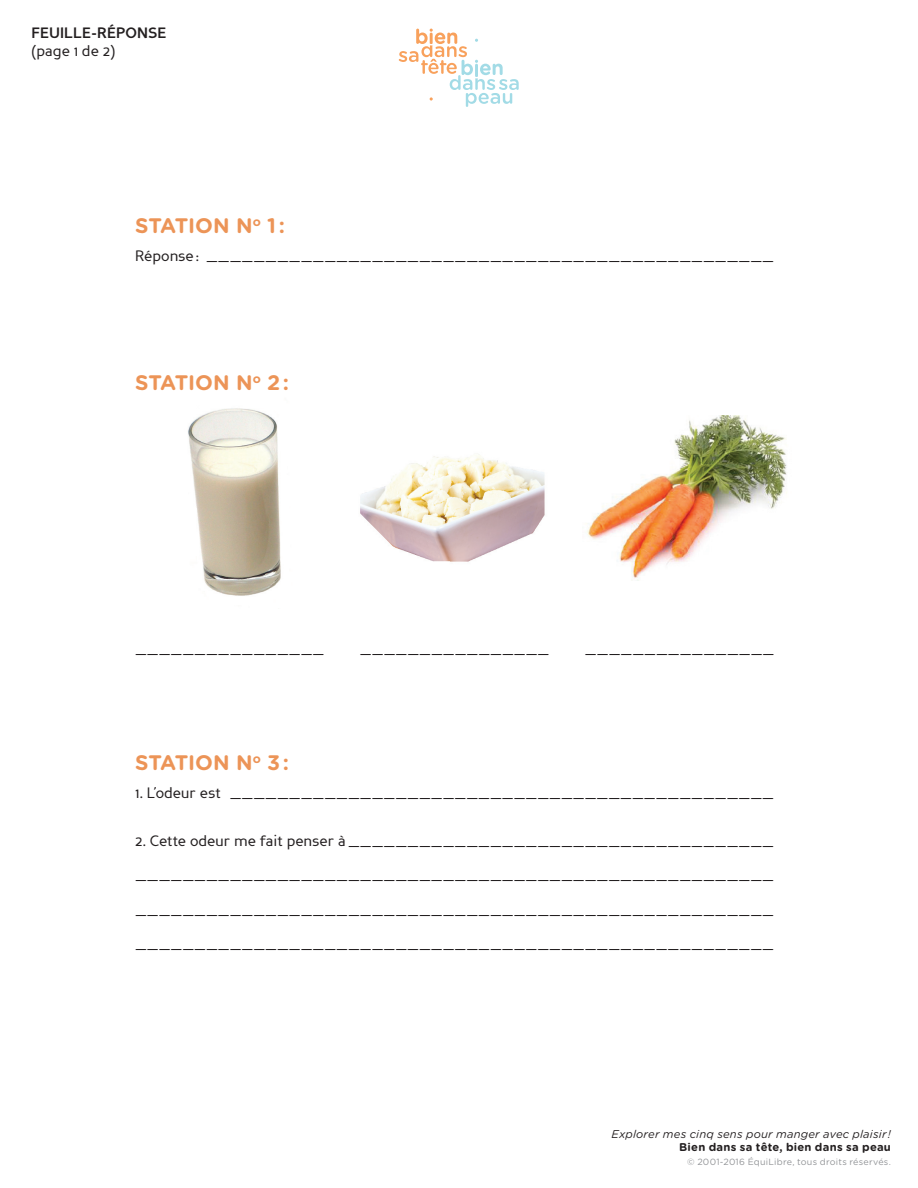
<style>
.page{position:relative;width:918px;height:1188px;background:#fff}
.page>*{position:absolute;margin:0;border:0;box-sizing:border-box;transform-origin:0 0}
.t1{font:700 21px "Gotham Rounded";letter-spacing:-.005em;color:#ec9457}
.t2{font:15px "Perspective Sans";color:#231f20}
.t3{font:700 15px "Perspective Sans";color:#231f20}
.t4{font:italic 11.25px "Gotham Rounded";letter-spacing:.02em;color:#231f20}
.t5{font:700 11.25px "Gotham Rounded";letter-spacing:.025em;color:#231f20}
.t6{font:9px "Gotham Rounded";letter-spacing:.025em;color:#939598}
</style>
<div class="page">
<svg style="left:399px;top:29px;width:120px;height:78px"></svg>
<img style="left:188px;top:408px;width:93px;height:188px">
<img style="left:587px;top:416px;width:200px;height:164px">
<img style="left:360px;top:454px;width:185px;height:108px">
<p class="t3" style="left:32px;top:24px;width:136px">FEUILLE-RÉPONSE</p>
<p class="t2" style="left:32px;top:42px;width:85px">(page 1 de 2)</p>
<h1 class="t1" style="left:135px;top:213px;width:151px">STATION N<sup>o</sup> 1 :</h1>
<p class="t2" style="left:135px;top:247px;width:641px">Réponse : ________________________________________________</p>
<h1 class="t1" style="left:135px;top:369px;width:156px">STATION N<sup>o</sup> 2 :</h1>
<p class="t2" style="left:135px;top:640px;width:191px">________________</p>
<p class="t2" style="left:360px;top:640px;width:191px">________________</p>
<p class="t2" style="left:585px;top:640px;width:191px">________________</p>
<h1 class="t1" style="left:135px;top:750px;width:156px">STATION N<sup>o</sup> 3 :</h1>
<p class="t2" style="left:135px;top:784px;width:641px">1. L’odeur est ______________________________________________</p>
<p class="t2" style="left:135px;top:832px;width:641px">2. Cette odeur me fait penser à ____________________________________</p>
<p class="t2" style="left:135px;top:866px;width:641px">______________________________________________________</p>
<p class="t2" style="left:135px;top:901px;width:641px">______________________________________________________</p>
<p class="t2" style="left:135px;top:935px;width:641px">______________________________________________________</p>
<p class="t4" style="left:611px;top:1127px;width:281px">Explorer mes cinq sens pour manger avec plaisir !</p>
<p class="t5" style="left:679px;top:1140px;width:213px">Bien dans sa tête, bien dans sa peau</p>
<p class="t6" style="left:687px;top:1156px;width:205px">© 2001-2016 ÉquiLibre, tous droits réservés.</p>
</div>
